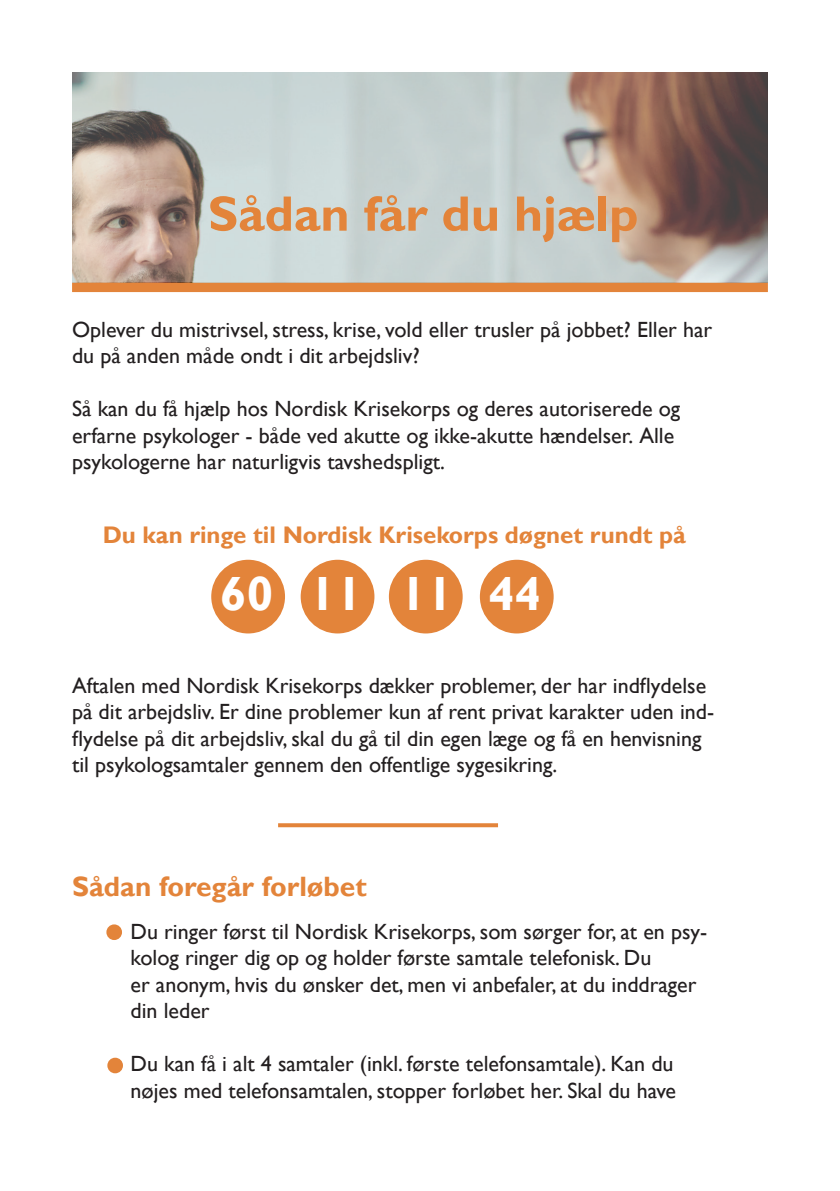
<style>
.page{position:relative;width:840px;height:1191px;background:#fff}
.page>*{position:absolute;margin:0;border:0;box-sizing:border-box;transform-origin:0 0}
.t1{font:700 50px "Gill Sans";color:#e3843a}
.t2{font:700 48px "Gill Sans";color:#fff}
.t3{font:700 28px "Gill Sans";color:#e3843a}
.t4{font:700 24px "Gill Sans";color:#e3843a}
.t5{font:22px/26.4px "Gill Sans";color:#231f20}
</style>
<div class="page">
<div style="left:72px;top:282px;width:695px;height:10px;background:#e3843a"></div>
<img style="left:72px;top:72px;width:695px;height:210px">
<div style="left:300px;top:560px;width:74px;height:73px;background:#e3843a;border-radius:50%"></div>
<div style="left:388px;top:560px;width:74px;height:73px;background:#e3843a;border-radius:50%"></div>
<div style="left:479px;top:560px;width:74px;height:73px;background:#e3843a;border-radius:50%"></div>
<div style="left:211px;top:560px;width:74px;height:73px;background:#e3843a;border-radius:50%"></div>
<div style="left:108px;top:926px;width:12px;height:12px;background:#e3843a;border-radius:50%"></div>
<div style="left:106px;top:924px;width:16px;height:16px;border:4px solid #e3843a;border-radius:50%"></div>
<div style="left:109px;top:1059px;width:12px;height:12px;background:#e3843a;border-radius:50%"></div>
<div style="left:107px;top:1057px;width:16px;height:16px;border:4px solid #e3843a;border-radius:50%"></div>
<svg style="left:278px;top:823px;width:219px;height:4px"></svg>
<h1 class="t1" style="left:208px;top:184px;width:432px">Sådan får du hjælp</h1>
<p class="t5" style="left:72px;top:317px;width:641px">Oplever du mistrivsel, stress, krise, vold eller trusler på jobbet? Eller har du på anden måde ondt i dit arbejdsliv?</p>
<p class="t5" style="left:72px;top:396px;width:609px">Så kan du få hjælp hos Nordisk Krisekorps og deres autoriserede og erfarne psykologer - både ved akutte og ikke-akutte hændelser. Alle psykologerne har naturligvis tavshedspligt.</p>
<p class="t4" style="left:103px;top:521px;width:584px">Du kan ringe til Nordisk Krisekorps døgnet rundt på</p>
<h2 class="t2" style="left:220px;top:565px;width:322px">60 11 11 44</h2>
<p class="t5" style="left:72px;top:673px;width:643px">Aftalen med Nordisk Krisekorps dækker problemer, der har indflydelse på dit arbejdsliv. Er dine problemer kun af rent privat karakter uden ind&shy;flydelse på dit arbejdsliv, skal du gå til din egen læge og få en henvisning til psykologsamtaler gennem den offentlige sygesikring.</p>
<p class="t3" style="left:72px;top:869px;width:296px">Sådan foregår forløbet</p>
<p class="t5" style="left:130px;top:919px;width:578px">Du ringer først til Nordisk Krisekorps, som sørger for, at en psy&shy;kolog ringer dig op og holder første samtale telefonisk. Du<br>er anonym, hvis du ønsker det, men vi anbefaler, at du inddrager din leder</p>
<p class="t5" style="left:130px;top:1051px;width:546px">Du kan få i alt 4 samtaler (inkl. første telefonsamtale). Kan du nøjes med telefonsamtalen, stopper forløbet her. Skal du have</p>
</div>
